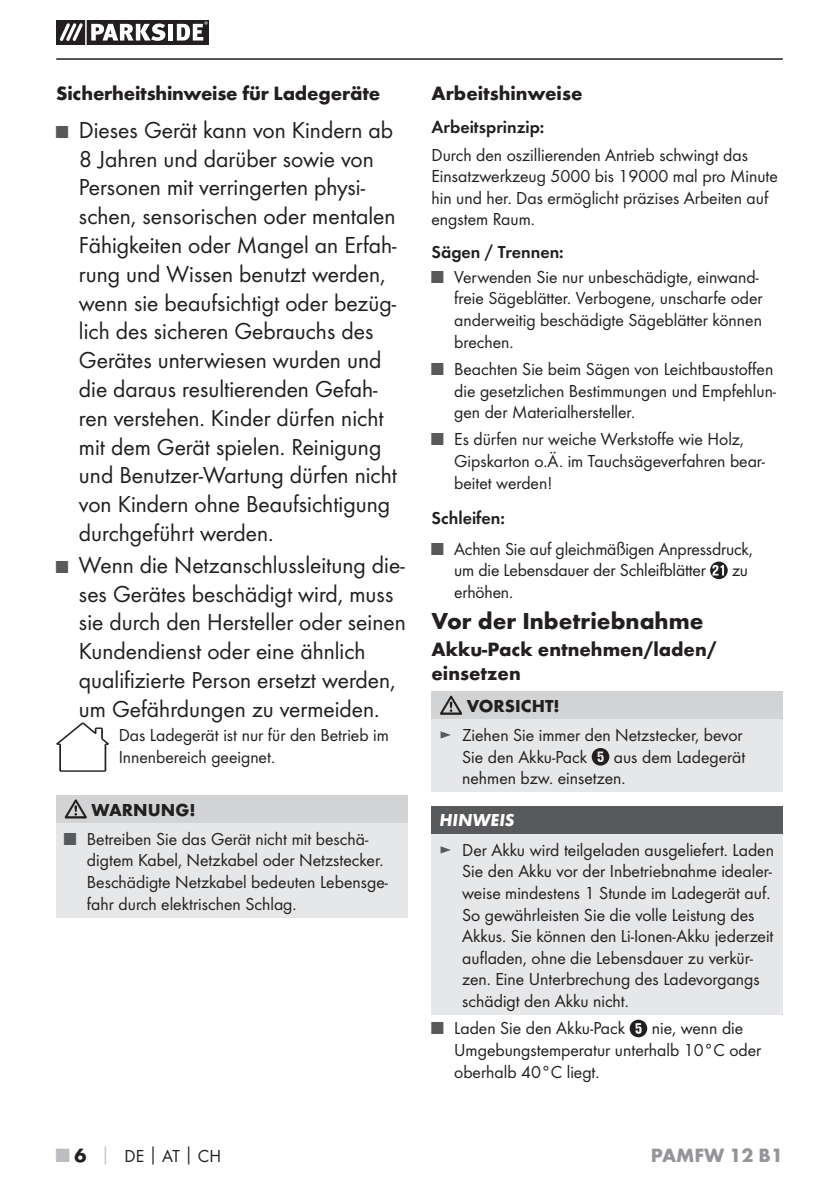
<style>
.page{position:relative;width:839px;height:1190px;background:#fff}
.page>*{position:absolute;margin:0;border:0;box-sizing:border-box;transform-origin:0 0}
.t1{font:24px/28.8px "Futura Boo";color:#231f20}
.t2{font:700 24px "Futura";color:#231f20}
.t3{font:700 20px/24px "Futura";color:#231f20}
.t4{font:700 20px "Futura";color:#939598}
.t5{font:18px/21.6px "Futura Boo";color:#231f20}
.t6{font:18px "Futura Dem";color:#231f20}
.t7{font:700 18px "Futura";color:#231f20}
.t8{font:italic 700 18px "Futura";color:#fff}
.s1{font-size:18px;color:#58595b}
.s2{color:#58595b}
.s3{font-family:"Futura";font-weight:700;font-size:20px;color:#bbbdc0}
.s4{font-family:"Futura";font-weight:700;font-size:20px}
.s5{font-family:"Futura";font-weight:700;color:#bbbdc0}
.s6{font-family:"Futura";font-weight:700}
</style>
<div class="page">
<hr style="left:56px;top:58px;width:726px;height:2px;background:#231f20">
<svg style="left:56px;top:20px;width:153px;height:25px"></svg>
<hr style="left:85px;top:20px;width:2px;height:25px;background:#fff">
<div style="left:56px;top:794px;width:351px;height:29px;background:#d1d3d4"></div>
<div style="left:56px;top:823px;width:351px;height:94px;background:#e6e7e8"></div>
<svg style="left:65px;top:799px;width:22px;height:19px"></svg>
<svg style="left:710px;top:561px;width:17px;height:18px"></svg>
<div style="left:431px;top:691px;width:351px;height:28px;background:#d1d3d4"></div>
<div style="left:431px;top:719px;width:351px;height:73px;background:#e6e7e8"></div>
<svg style="left:440px;top:695px;width:22px;height:20px"></svg>
<svg style="left:591px;top:748px;width:18px;height:17px"></svg>
<div style="left:431px;top:806px;width:351px;height:28px;background:#58595b"></div>
<div style="left:431px;top:834px;width:351px;height:181px;background:#e6e7e8"></div>
<svg style="left:629px;top:1019px;width:18px;height:18px"></svg>
<hr style="left:60px;top:770px;width:45px;height:2px;background:#231f20">
<svg style="left:56px;top:722px;width:53px;height:49px"></svg>
<p class="t3" style="left:56px;top:83px;width:325px">Sicherheitshinweise für Ladegeräte</p>
<p class="t1" style="left:79px;top:117px;width:319px;text-indent:-23px"><span class="s1">■</span> Dieses Gerät kann von Kindern ab<br>8 Jahren und darüber sowie von<br>Personen mit verringerten physi&shy;schen, sensorischen oder mentalen<br>Fähigkeiten oder Mangel an Erfah&shy;rung und Wissen benutzt werden, wenn sie beaufsichtigt oder bezüg&shy;lich des sicheren Gebrauchs des<br>Gerätes unterwiesen wurden und die daraus resultierenden Gefah&shy;ren verstehen. Kinder dürfen nicht mit dem Gerät spielen. Reinigung und Benutzer-Wartung dürfen nicht von Kindern ohne Beaufsichtigung durchgeführt werden.</p>
<h1 class="t1" style="left:79px;top:551px;width:328px;text-indent:-23px"><span class="s1">■</span> Wenn die Netzanschlussleitung die&shy;ses Gerätes beschädigt wird, muss sie durch den Hersteller oder seinen Kundendienst oder eine ähnlich qualifizierte Person ersetzt werden, um Gefährdungen zu vermeiden.</h1>
<p class="t5" style="left:119px;top:725px;width:271px">Das Ladegerät ist nur für den Betrieb im<br>Innenbereich geeignet.</p>
<p class="t7" style="left:91px;top:802px;width:105px">WARNUNG!</p>
<p class="t5" style="left:87px;top:829px;width:302px;text-indent:-23px"><span class="s2">■</span> Betreiben Sie das Gerät nicht mit beschä&shy;digtem Kabel, Netzkabel oder Netzstecker.<br>Beschädigte Netzkabel bedeuten Lebensge&shy;fahr durch elektrischen Schlag.</p>
<p class="t3" style="left:431px;top:83px;width:152px">Arbeitshinweise</p>
<p class="t6" style="left:431px;top:119px;width:114px">Arbeitsprinzip:</p>
<p class="t5" style="left:431px;top:145px;width:348px">Durch den oszillierenden Antrieb schwingt das Einsatzwerkzeug 5000 bis 19000 mal pro Minute hin und her. Das ermöglicht präzises Arbeiten auf engstem Raum.</p>
<p class="t6" style="left:431px;top:244px;width:134px">Sägen / Trennen:</p>
<p class="t5" style="left:454px;top:267px;width:310px;text-indent:-23px"><span class="s2">■</span> Verwenden Sie nur unbeschädigte, einwand&shy;freie Sägeblätter. Verbogene, unscharfe oder anderweitig beschädigte Sägeblätter können brechen.</p>
<p class="t5" style="left:454px;top:359px;width:323px;text-indent:-23px"><span class="s2">■</span> Beachten Sie beim Sägen von Leichtbaustoffen die gesetzlichen Bestimmungen und Empfehlun&shy;gen der Materialhersteller.</p>
<p class="t5" style="left:454px;top:429px;width:312px;text-indent:-23px"><span class="s2">■</span> Es dürfen nur weiche Werkstoffe wie Holz,<br>Gipskarton o.Ä. im Tauchsägeverfahren bear&shy;beitet werden!</p>
<p class="t6" style="left:431px;top:510px;width:75px">Schleifen:</p>
<p class="t5" style="left:454px;top:538px;width:300px;text-indent:-23px"><span class="s2">■</span> Achten Sie auf gleichmäßigen Anpressdruck, um die Lebensdauer der Schleifblätter</p>
<p class="t5" style="left:731px;top:560px;width:18px">zu</p>
<p class="t5" style="left:454px;top:582px;width:60px">erhöhen.</p>
<h1 class="t2" style="left:431px;top:612px;width:273px">Vor der Inbetriebnahme</h1>
<p class="t3" style="left:431px;top:639px;width:286px">Akku-Pack entnehmen/laden/ einsetzen</p>
<p class="t7" style="left:466px;top:698px;width:94px">VORSICHT!</p>
<p class="t5" style="left:462px;top:725px;width:282px;text-indent:-23px"><span class="s2">►</span> Ziehen Sie immer den Netzstecker, bevor<br>Sie den Akku-Pack</p>
<p class="t5" style="left:462px;top:746px;width:284px;text-indent:151px">aus dem Ladegerät nehmen bzw. einsetzen.</p>
<p class="t8" style="left:439px;top:808px;width:76px">HINWEIS</p>
<p class="t5" style="left:462px;top:840px;width:313px;text-indent:-23px"><span class="s2">►</span> Der Akku wird teilgeladen ausgeliefert. Laden Sie den Akku vor der Inbetriebnahme idealer&shy;weise mindestens 1 Stunde im Ladegerät auf.<br>So gewährleisten Sie die volle Leistung des Akkus. Sie können den Li-Ionen-Akku jederzeit aufladen, ohne die Lebensdauer zu verkür&shy;zen. Eine Unterbrechung des Ladevorgangs schädigt den Akku nicht.</p>
<p class="t5" style="left:431px;top:1018px;width:195px"><span class="s2">■</span> Laden Sie den Akku-Pack</p>
<p class="t5" style="left:454px;top:1018px;width:308px;text-indent:197px">nie, wenn die<br>Umgebungstemperatur unterhalb 10°C oder oberhalb 40°C liegt.</p>
<p class="t5" style="left:56px;top:1146px;width:166px"><span class="s3">■</span> <span class="s4">6</span> <span class="s5">│</span> DE<span class="s6">│</span>AT<span class="s6">│</span>CH</p>
<p class="t4" style="left:650px;top:1147px;width:134px">PAMFW 12 B1</p>
</div>
